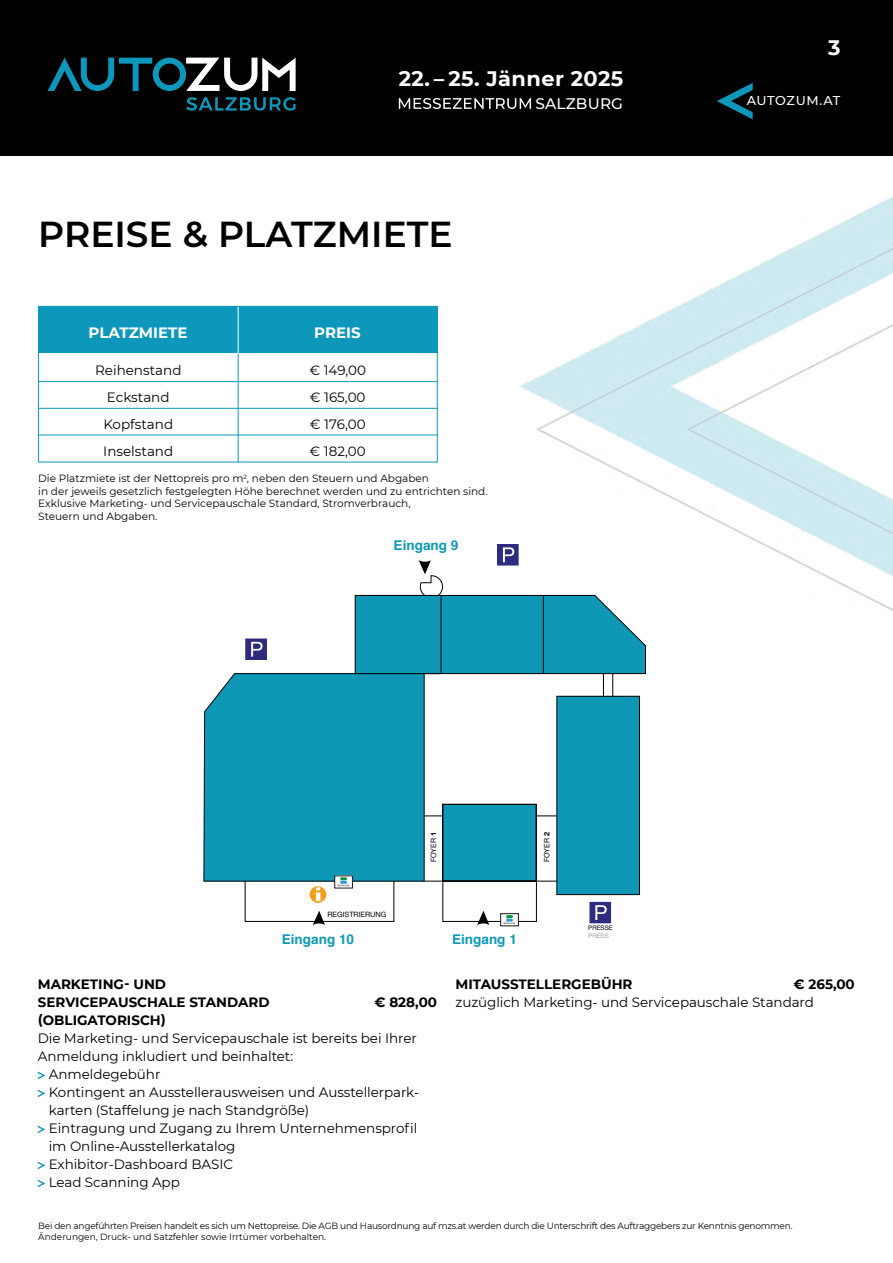
<style>
.page{position:relative;width:893px;height:1263px;background:#fff}
.page>*{position:absolute;margin:0;border:0;box-sizing:border-box;transform-origin:0 0}
.t1{font:600 36px "Montserrat";color:#000}
.t2{font:700 21px "Montserrat";letter-spacing:.02em;color:#fff}
.t3{font:500 15.3px "Montserrat";letter-spacing:.01em;color:#fff}
.t4{font:700 15px "Montserrat";color:#fff}
.t5{font:13.5px/27px "Montserrat";letter-spacing:-.005em;color:#000;text-align:center}
.t6{font:700 13.5px/18px "Montserrat";color:#000}
.t7{font:700 13.5px "Helvetica";color:#0e98b6}
.t8{font:500 12.9px "Montserrat";letter-spacing:.04em;color:#fff}
.t9{font:10.5px/12.6px "Montserrat";color:#000}
.t10{font:9px/10.8px "Montserrat";letter-spacing:-.025em;color:#000}
.t11{font:7.35px "Helvetica Neue";color:#010202}
.t12{font:6.3px "Helvetica Neue";color:#010202}
.t13{font:6.3px "Helvetica Neue";color:#9d9d9c}
.s1{font-weight:700}
</style>
<div class="page">
<div style="left:38px;top:306px;width:399px;height:47px;background:#0d98bb"></div>
<hr style="left:38px;top:381px;width:399px;height:1px;background:#0d98bb">
<hr style="left:38px;top:408px;width:399px;height:1px;background:#0d98bb">
<hr style="left:38px;top:435px;width:399px;height:1px;background:#0d98bb">
<hr style="left:238px;top:353px;width:1px;height:109px;background:#0d98bb">
<hr style="left:238px;top:306px;width:1px;height:47px;background:#fff">
<div style="left:38px;top:306px;width:399px;height:156px;border:1px solid #0d98bb"></div>
<svg style="left:38px;top:1071px;width:7px;height:8px"></svg>
<svg style="left:38px;top:1089px;width:7px;height:8px"></svg>
<svg style="left:38px;top:1125px;width:7px;height:8px"></svg>
<svg style="left:38px;top:1161px;width:7px;height:8px"></svg>
<svg style="left:38px;top:1179px;width:7px;height:8px"></svg>
<div style="left:0;top:0;width:893px;height:155px;background:#000"></div>
<svg style="left:48px;top:58px;width:248px;height:33px"></svg>
<svg style="left:186px;top:97px;width:110px;height:14px"></svg>
<svg style="left:399px;top:98px;width:132px;height:11px"></svg>
<svg style="left:717px;top:83px;width:36px;height:36px"></svg>
<svg style="left:203px;top:673px;width:41px;height:209px;background:#239cb6"></svg>
<svg style="left:244px;top:595px;width:402px;height:327px"></svg>
<div style="left:590px;top:902px;width:21px;height:21px;background:#2e2c7e"></div>
<svg style="left:595px;top:905px;width:12px;height:15px"></svg>
<svg style="left:313px;top:911px;width:12px;height:14px"></svg>
<div style="left:310px;top:886px;width:16px;height:17px;background:#f59d14;border-radius:50%"></div>
<svg style="left:315px;top:887px;width:7px;height:14px"></svg>
<svg style="left:477px;top:911px;width:12px;height:14px"></svg>
<div style="left:246px;top:639px;width:20px;height:20px;background:#2e2c7e"></div>
<div style="left:245px;top:639px;width:22px;height:21px;border:1px solid #2e2c7e"></div>
<svg style="left:251px;top:642px;width:12px;height:15px"></svg>
<svg style="left:499px;top:546px;width:17px;height:17px"></svg>
<div style="left:497px;top:544px;width:21px;height:21px;border:1px solid #2e2c7e"></div>
<svg style="left:503px;top:547px;width:11px;height:15px"></svg>
<div style="left:442px;top:804px;width:95px;height:77px;border:1px solid #010202"></div>
<svg style="left:419px;top:560px;width:24px;height:36px"></svg>
<div style="left:501px;top:914px;width:17px;height:12px;background:#fff"></div>
<div style="left:500px;top:913px;width:19px;height:13px;border:1px solid #1a171b"></div>
<svg style="left:504px;top:915px;width:11px;height:9px"></svg>
<div style="left:335px;top:876px;width:17px;height:12px;background:#fff"></div>
<div style="left:334px;top:875px;width:19px;height:13px;border:1px solid #1a171b"></div>
<svg style="left:338px;top:877px;width:11px;height:9px"></svg>
<img style="left:517px;top:196px;width:376px;height:433px">
<h2 class="t2" style="left:399px;top:64px;width:226px">22. – 25. Jänner 2025</h2>
<p class="t3" style="left:535px;top:93px;width:89px">SALZBURG</p>
<h1 class="t1" style="left:38px;top:209px;width:416px">PREISE &amp; PLATZMIETE</h1>
<p class="t4" style="left:88px;top:322px;width:100px">PLATZMIETE</p>
<p class="t4" style="left:314px;top:322px;width:48px">PREIS</p>
<p class="t5" style="left:95px;top:356px;width:88px">Reihenstand<br>Eckstand<br>Kopfstand<br>Inselstand</p>
<p class="t5" style="left:309px;top:356px;width:58px;text-align:justify">€ 149,00 € 165,00 € 176,00 € 182,00</p>
<p class="t9" style="left:38px;top:472px;width:451px">Die Platzmiete ist der Nettopreis pro m<sup>2</sup>, neben den Steuern und Abgaben<br>in der jeweils gesetzlich festgelegten Höhe berechnet werden und zu entrichten sind.<br>Exklusive Marketing- und Servicepauschale Standard, Stromverbrauch,<br>Steuern und Abgaben.</p>
<p class="t7" style="left:394px;top:535px;width:66px">Eingang 9</p>
<p class="t11" style="left:328px;top:909px;width:60px">REGISTRIERUNG</p>
<p class="t11" style="left:428px;top:862px;width:32px;rotate:-90deg">FOYER <span class="s1">1</span></p>
<p class="t7" style="left:282px;top:929px;width:74px">Eingang 10</p>
<p class="t7" style="left:452px;top:929px;width:66px">Eingang 1</p>
<p class="t11" style="left:541px;top:862px;width:32px;rotate:-90deg">FOYER <span class="s1">2</span></p>
<p class="t12" style="left:588px;top:924px;width:26px">PRESSE</p>
<p class="t13" style="left:588px;top:931px;width:22px">PRESS</p>
<h2 class="t2" style="left:828px;top:32px;width:14px">3</h2>
<p class="t8" style="left:747px;top:91px;width:95px">AUTOZUM.AT</p>
<p class="t6" style="left:38px;top:975px;width:233px">MARKETING- UND<br>SERVICEPAUSCHALE STANDARD</p>
<p class="t6" style="left:374px;top:993px;width:64px">€ 828,00</p>
<p class="t6" style="left:38px;top:1011px;width:130px">(OBLIGATORISCH)</p>
<p class="t5" style="left:38px;top:1024px;width:381px">Die Marketing- und Servicepauschale ist bereits bei Ihrer</p>
<p class="t5" style="left:38px;top:1042px;width:257px">Anmeldung inkludiert und beinhaltet:</p>
<p class="t5" style="left:49px;top:1060px;width:113px">Anmeldegebühr</p>
<p class="t5" style="left:49px;top:1078px;width:372px">Kontingent an Ausstellerausweisen und Ausstellerpark-</p>
<p class="t5" style="left:49px;top:1096px;width:262px">karten (Staffelung je nach Standgröße)</p>
<p class="t5" style="left:49px;top:1114px;width:370px">Eintragung und Zugang zu Ihrem Unternehmensprofil</p>
<p class="t5" style="left:49px;top:1132px;width:188px">im Online-Ausstellerkatalog</p>
<p class="t5" style="left:49px;top:1150px;width:186px">Exhibitor-Dashboard BASIC</p>
<p class="t5" style="left:49px;top:1168px;width:133px">Lead Scanning App</p>
<p class="t6" style="left:455px;top:975px;width:179px">MITAUSSTELLERGEBÜHR</p>
<p class="t6" style="left:794px;top:975px;width:63px">€ 265,00</p>
<p class="t5" style="left:455px;top:988px;width:360px">zuzüglich Marketing- und Servicepauschale Standard</p>
<p class="t10" style="left:38px;top:1220px;width:756px">Bei den angeführten Preisen handelt es sich um Nettopreise. Die AGB und Hausordnung auf mzs.at werden durch die Unterschrift des Auftraggebers zur Kenntnis genommen.<br>Änderungen, Druck- und Satzfehler sowie Irrtümer vorbehalten.</p>
</div>
